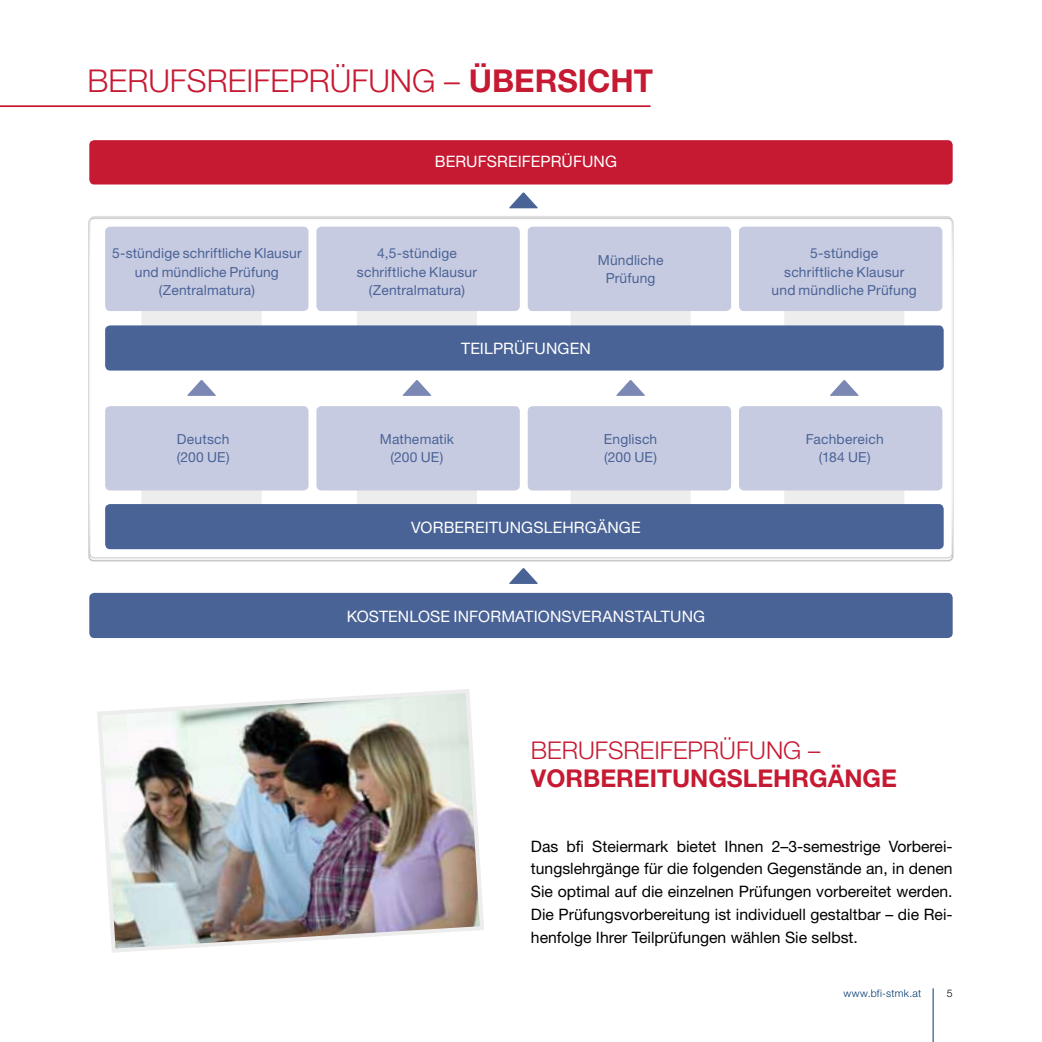
<style>
.page{position:relative;width:1042px;height:1042px;background:#fff}
.page>*{position:absolute;margin:0;border:0;box-sizing:border-box;transform-origin:0 0}
.t1{font:300 31.5px "Helvetica Neue LT";color:#c61932}
.t2{font:700 24.5px "Helvetica Neue LT";color:#c61932}
.t3{font:300 24.5px "Helvetica Neue LT";color:#c61932}
.t4{font:15.75px/22.8px "Helvetica Neue LT";color:#000;text-align:justify}
.t5{font:15.75px "Helvetica Neue LT";letter-spacing:.01em;color:#fff}
.t6{font:13.83px/18.4px "Helvetica Neue LT";letter-spacing:.015em;color:#4a6396;text-align:center}
.t7{font:300 10.5px "Helvetica Neue LT";letter-spacing:.04em;color:#003770}
.t8{font:300 10.5px "Helvetica Neue LT";color:#000}
.s1{font-weight:700}
</style>
<div class="page">
<hr style="left:0;top:105px;width:650px;height:2px;background:#c61932">
<hr style="left:933px;top:988px;width:1px;height:54px;background:#003770">
<img style="left:97px;top:689px;width:387px;height:264px">
<div style="left:88px;top:217px;width:865px;height:344px;background:#000;opacity:.4"></div>
<div style="left:784px;top:436px;width:120px;height:109px;background:#ededed;border-radius:10px"></div>
<div style="left:570px;top:436px;width:120px;height:109px;background:#ededed;border-radius:10px"></div>
<div style="left:357px;top:436px;width:120px;height:109px;background:#ededed;border-radius:10px"></div>
<div style="left:141px;top:436px;width:121px;height:109px;background:#ededed;border-radius:10px"></div>
<div style="left:105px;top:406px;width:203px;height:84px;background:#c7cbe1;border-radius:5px"></div>
<div style="left:316px;top:406px;width:204px;height:84px;background:#c7cbe1;border-radius:5px"></div>
<div style="left:528px;top:406px;width:203px;height:84px;background:#c7cbe1;border-radius:5px"></div>
<div style="left:739px;top:406px;width:203px;height:84px;background:#c7cbe1;border-radius:5px"></div>
<div style="left:89px;top:140px;width:863px;height:44px;background:#c61932;border-radius:5px"></div>
<div style="left:784px;top:257px;width:120px;height:109px;background:#ededed;border-radius:10px"></div>
<div style="left:570px;top:257px;width:120px;height:109px;background:#ededed;border-radius:10px"></div>
<div style="left:357px;top:257px;width:120px;height:109px;background:#ededed;border-radius:10px"></div>
<div style="left:141px;top:257px;width:121px;height:109px;background:#ededed;border-radius:10px"></div>
<div style="left:105px;top:227px;width:203px;height:84px;background:#c7cbe1;border-radius:5px"></div>
<div style="left:316px;top:227px;width:204px;height:84px;background:#c7cbe1;border-radius:5px"></div>
<div style="left:528px;top:227px;width:203px;height:84px;background:#c7cbe1;border-radius:5px"></div>
<div style="left:739px;top:227px;width:203px;height:84px;background:#c7cbe1;border-radius:5px"></div>
<svg style="left:509px;top:192px;width:29px;height:16px"></svg>
<svg style="left:187px;top:379px;width:29px;height:17px"></svg>
<svg style="left:616px;top:379px;width:29px;height:17px"></svg>
<div style="left:105px;top:325px;width:838px;height:45px;background:#4a6396;border-radius:5px"></div>
<div style="left:105px;top:504px;width:838px;height:45px;background:#4a6396;border-radius:5px"></div>
<div style="left:89px;top:593px;width:863px;height:45px;background:#4a6396;border-radius:5px"></div>
<svg style="left:509px;top:568px;width:29px;height:16px"></svg>
<svg style="left:402px;top:379px;width:30px;height:17px"></svg>
<svg style="left:829px;top:379px;width:30px;height:17px"></svg>
<h1 class="t1" style="left:88px;top:61px;width:567px">BERUFSREIFEPRÜFUNG – <span class="s1">ÜBERSICHT</span></h1>
<p class="t6" style="left:112px;top:244px;width:191px">5-stündige schriftliche Klausur und mündliche Prüfung (Zentralmatura)</p>
<p class="t5" style="left:435px;top:152px;width:22px">Berufsreifeprüfu</p>
<p class="t5" style="left:593px;top:152px;width:22px">ng</p>
<p class="t6" style="left:357px;top:244px;width:122px">4,5-stündige schriftliche Klausur (Zentralmatura)</p>
<p class="t6" style="left:598px;top:251px;width:67px">Mündliche<br>Prüfung</p>
<p class="t5" style="left:461px;top:339px;width:20px">Teilprüfu</p>
<p class="t5" style="left:546px;top:339px;width:46px">ngen</p>
<p class="t6" style="left:771px;top:244px;width:147px">5-stündige<br>schriftliche Klausur und mündliche Prüfung</p>
<p class="t6" style="left:177px;top:429px;width:54px;text-align:left">Deutsch (200 UE)</p>
<p class="t6" style="left:380px;top:429px;width:76px">Mathematik (200 UE)</p>
<p class="t6" style="left:604px;top:429px;width:55px;text-align:left">Englisch (200 UE)</p>
<p class="t6" style="left:806px;top:429px;width:80px">Fachbereich (184 UE)</p>
<p class="t5" style="left:411px;top:518px;width:32px">Vorbereitu</p>
<p class="t5" style="left:510px;top:518px;width:24px">ngslehrg</p>
<p class="t5" style="left:597px;top:518px;width:34px">änge</p>
<p class="t5" style="left:347px;top:607px;width:33px">Koste</p>
<p class="t5" style="left:398px;top:607px;width:103px">nlose Informati</p>
<p class="t5" style="left:538px;top:607px;width:35px">onsvera</p>
<p class="t5" style="left:613px;top:607px;width:22px">nstaltu</p>
<p class="t5" style="left:682px;top:607px;width:22px">ng</p>
<h2 class="t3" style="left:531px;top:735px;width:291px">BERUFSREIFEPRÜFUNG –</h2>
<h2 class="t2" style="left:531px;top:763px;width:368px">VORBEREITUNGSLEHRGÄNGE</h2>
<p class="t4" style="left:531px;top:834px;width:423px">Das bfi Steiermark bietet Ihnen 2–3-semestrige Vorberei&shy;tungslehrgänge für die folgenden Gegenstände an, in denen Sie optimal auf die einzelnen Prüfungen vorbereitet werden.<br>Die Prüfungsvorbereitung ist individuell gestaltbar – die Rei&shy;henfolge Ihrer Teilprüfungen wählen Sie selbst.</p>
<p class="t7" style="left:843px;top:986px;width:79px">WWW.BFI-STMK.AT</p>
<p class="t8" style="left:947px;top:986px;width:7px">5</p>
</div>
